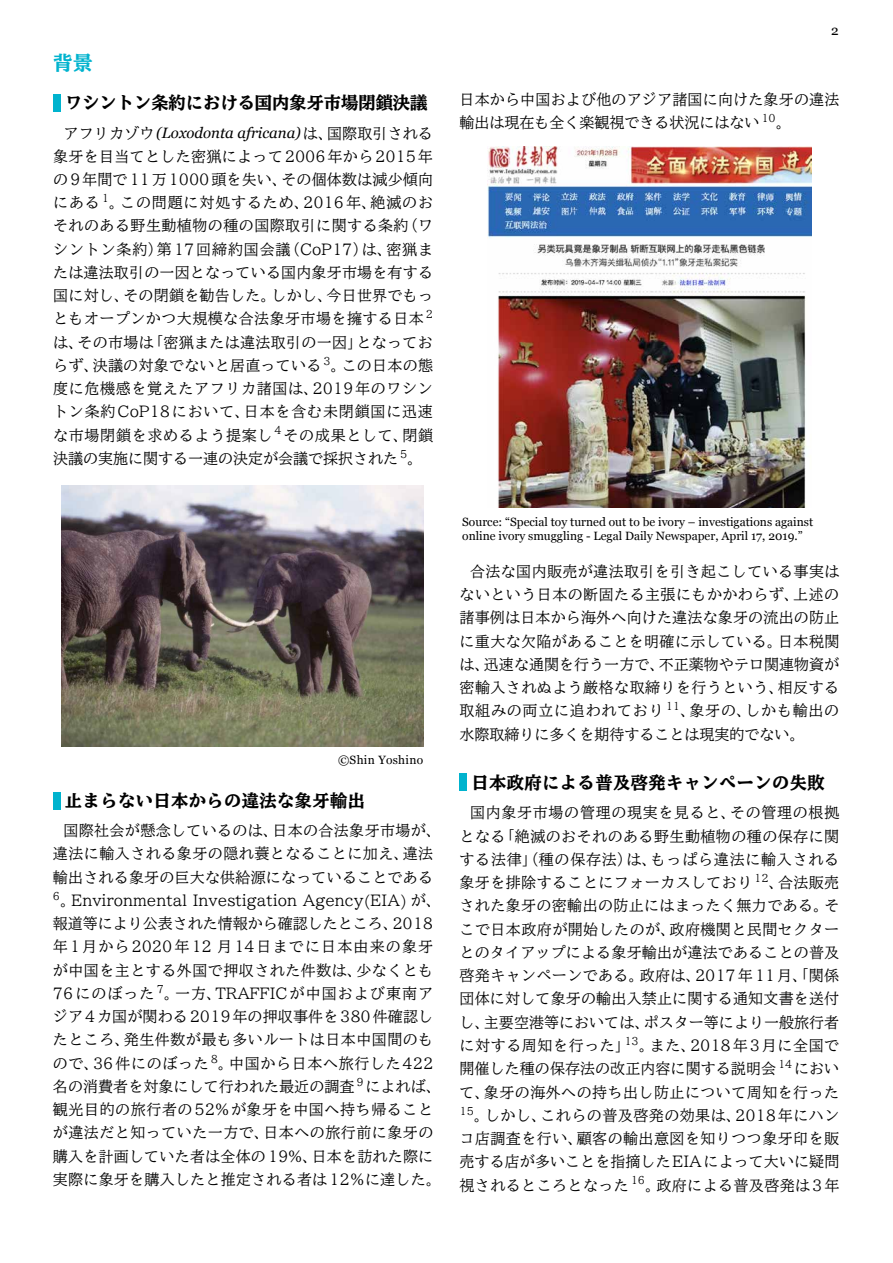
<style>
.page{position:relative;width:893px;height:1263px;background:#fff}
.page>*{position:absolute;margin:0;border:0;box-sizing:border-box;transform-origin:0 0}
.t1{font:800 19.5px "TBUD Min Std";color:#00b3ce}
.t2{font:800 17.25px "TBUD Min Std";letter-spacing:.025em;color:#000}
.t3{font:800 17.25px "TBUD Min Std";color:#000}
.t4{font:500 15px/23.2px "TBUD Min Std";letter-spacing:.015em;color:#000;text-align:justify}
.t5{font:italic 15px "Georgia";color:#000}
.t6{font:13.5px "Georgia";color:#000}
.t7{font:12px/14.2px "Georgia";color:#000}
.t8{font:12px "Georgia";letter-spacing:.025em;color:#000}
.s1{font-family:"TBUD Min Std";font-weight:500;font-style:normal}
</style>
<div class="page">
<div style="left:53px;top:95px;width:7px;height:17px;background:#00b3ce"></div>
<div style="left:53px;top:793px;width:7px;height:17px;background:#00b3ce"></div>
<div style="left:460px;top:774px;width:7px;height:17px;background:#00b3ce"></div>
<img style="left:62px;top:485px;width:361px;height:261px">
<img style="left:488px;top:146px;width:323px;height:361px">
<h1 class="t1" style="left:53px;top:48px;width:41px">背景</h1>
<p class="t3" style="left:65px;top:89px;width:364px">ワシントン条約における国内象牙市場閉鎖決議</p>
<p class="t5" style="left:64px;top:122px;width:371px"><span class="s1">アフリカゾウ</span>(Loxodonta africana)<span class="s1">は、国際取引される</span></p>
<p class="t4" style="left:53px;top:144px;width:381px">象牙を目当てとした密猟によって2006年から2015年の9年間で11万1000頭を失い、その個体数は減少傾向にある<sup>1</sup>。この問題に対処するため、2016年、絶滅のおそれのある野生動植物の種の国際取引に関する条約（ワシントン条約）第17回締約国会議（CoP17）は、密猟または違法取引の一因となっている国内象牙市場を有する国に対し、その閉鎖を勧告した。しかし、今日世界でもっともオープンかつ大規模な合法象牙市場を擁する日本 <sup>2</sup>は、その市場は「密猟または違法取引の一因」となっておらず、決議の対象でないと居直っている <sup>3</sup>。この日本の態度に危機感を覚えたアフリカ諸国は、2019年のワシントン条約CoP18において、日本を含む未閉鎖国に迅速な市場閉鎖を求めるよう提案し<sup>4</sup>その成果として、閉鎖決議の実施に関する一連の決定が会議で採択された <sup>5</sup>。</p>
<p class="t8" style="left:338px;top:751px;width:87px">©Shin Yoshino</p>
<p class="t2" style="left:65px;top:787px;width:302px">止まらない日本からの違法な象牙輸出</p>
<p class="t4" style="left:53px;top:818px;width:389px;text-align:left;text-indent:11px">国際社会が懸念しているのは、日本の合法象牙市場が、違法に輸入される象牙の隠れ蓑となることに加え、違法輸出される象牙の巨大な供給源になっていることである<br><sup>6</sup>。Environmental Investigation Agency(EIA) が、報道等により公表された情報から確認したところ、2018年1月から2020年12 月14日までに日本由来の象牙が中国を主とする外国で押収された件数は、少なくとも<br>76にのぼった<sup>7</sup>。一方、TRAFFICが中国および東南アジア4カ国が関わる2019年の押収事件を380件確認したところ、発生件数が最も多いルートは日本中国間のもので、36件にのぼった<sup>8</sup>。中国から日本へ旅行した422名の消費者を対象にして行われた最近の調査 <sup>9</sup> によれば、観光目的の旅行者の52%が象牙を中国へ持ち帰ることが違法だと知っていた一方で、日本への旅行前に象牙の購入を計画していた者は全体の19%、日本を訪れた際に実際に象牙を購入したと推定される者は12％に達した。</p>
<p class="t6" style="left:831px;top:21px;width:9px">2</p>
<p class="t4" style="left:459px;top:87px;width:381px">日本から中国および他のアジア諸国に向けた象牙の違法輸出は現在も全く楽観視できる状況にはない <sup>10</sup>。</p>
<p class="t7" style="left:462px;top:514px;width:352px">Source: “Special toy turned out to be ivory – investigations against online ivory smuggling - Legal Daily Newspaper, April 17, 2019.”</p>
<p class="t4" style="left:460px;top:559px;width:381px;text-indent:11px">合法な国内販売が違法取引を引き起こしている事実はないという日本の断固たる主張にもかかわらず、上述の諸事例は日本から海外へ向けた違法な象牙の流出の防止に重大な欠陥があることを明確に示している。日本税関は、迅速な通関を行う一方で、不正薬物やテロ関連物資が密輸入されぬよう厳格な取締りを行うという、相反する取組みの両立に追われており<sup>11</sup>、象牙の、しかも輸出の水際取締りに多くを期待することは現実的でない。</p>
<p class="t2" style="left:472px;top:769px;width:355px">日本政府による普及啓発キャンペーンの失敗</p>
<p class="t4" style="left:460px;top:801px;width:381px;text-indent:11px">国内象牙市場の管理の現実を見ると、その管理の根拠となる「絶滅のおそれのある野生動植物の種の保存に関する法律」（種の保存法）は、もっぱら違法に輸入される象牙を排除することにフォーカスしており<sup>12</sup>、合法販売された象牙の密輸出の防止にはまったく無力である。そこで日本政府が開始したのが、政府機関と民間セクターとのタイアップによる象牙輸出が違法であることの普及啓発キャンペーンである。政府は、2017年11月、「関係団体に対して象牙の輸出入禁止に関する通知文書を送付し、主要空港等においては、ポスター等により一般旅行者に対する周知を行った」<sup>13</sup>。また、2018年3月に全国で開催した種の保存法の改正内容に関する説明会 <sup>14</sup> において、象牙の海外への持ち出し防止について周知を行った<sup>15</sup>。しかし、これらの普及啓発の効果は、2018年にハンコ店調査を行い、顧客の輸出意図を知りつつ象牙印を販売する店が多いことを指摘した EIAによって大いに疑問視されるところとなった<sup>16</sup>。政府による普及啓発は3年</p>
</div>
